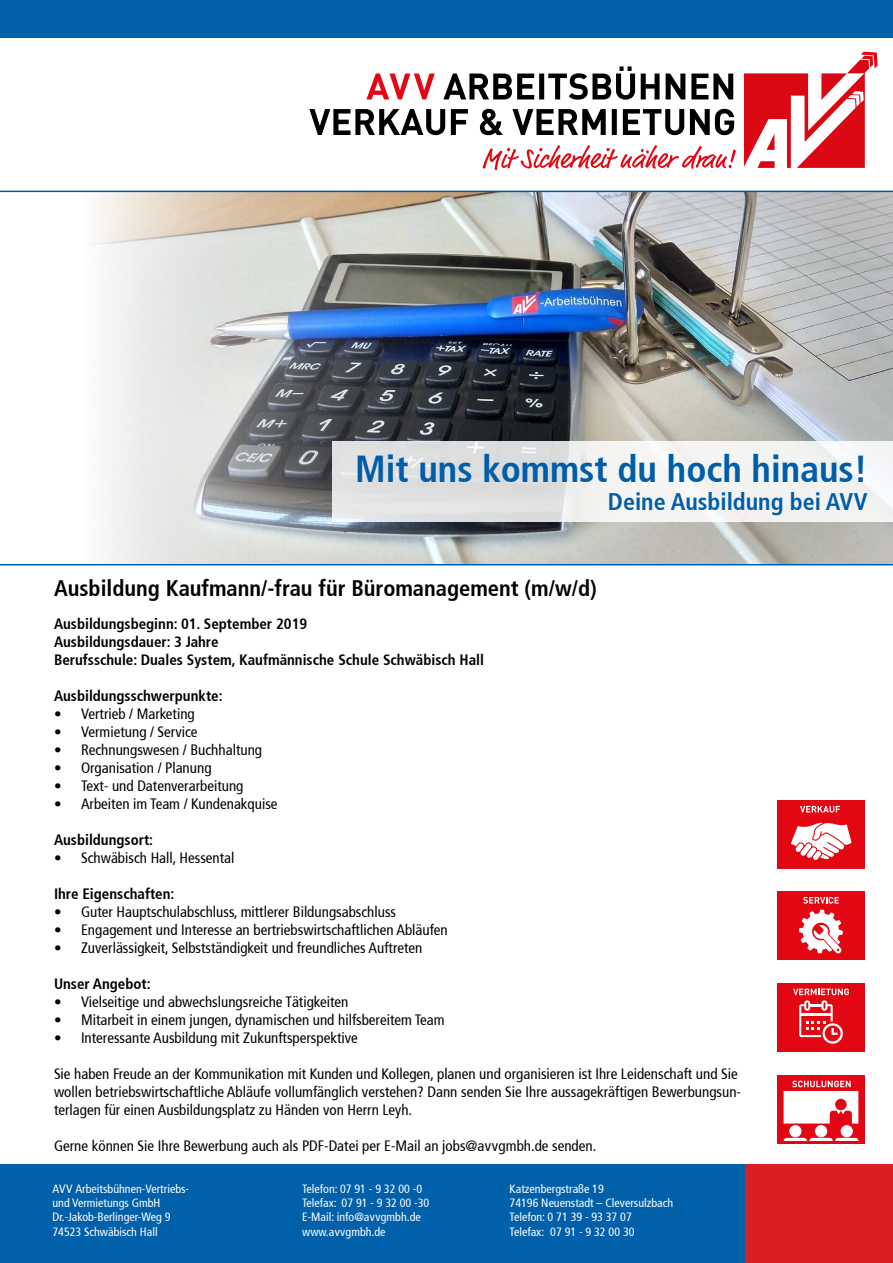
<style>
.page{position:relative;width:893px;height:1263px;background:#fff}
.page>*{position:absolute;margin:0;border:0;box-sizing:border-box;transform-origin:0 0}
.t1{font:700 condensed 37.5px "Frutiger 67";color:#005da9}
.t2{font:700 condensed 24px "Frutiger 67";color:#005da9}
.t3{font:700 condensed 22.5px "Frutiger 67";color:#000}
.t4{font:condensed 15px/18px "Frutiger 57";color:#000}
.t5{font:700 condensed 15px/18px "Frutiger 67";color:#000}
.t6{font:condensed 12px/14.4px "Frutiger 57";color:#fff}
</style>
<div class="page">
<svg style="left:483px;top:145px;width:253px;height:25px"></svg>
<svg style="left:309px;top:66px;width:425px;height:69px"></svg>
<svg style="left:744px;top:52px;width:134px;height:116px"></svg>
<div style="left:0;top:0;width:893px;height:38px;background:#0060aa"></div>
<div style="left:0;top:1164px;width:893px;height:99px;background:#0060aa"></div>
<div style="left:745px;top:1164px;width:148px;height:99px;background:#da1f24"></div>
<div style="left:777px;top:1075px;width:88px;height:68px;background:#e30613"></div>
<svg style="left:784px;top:1081px;width:74px;height:60px"></svg>
<div style="left:777px;top:983px;width:88px;height:68px;background:#e30613"></div>
<svg style="left:793px;top:988px;width:56px;height:56px"></svg>
<div style="left:777px;top:800px;width:88px;height:69px;background:#e30613"></div>
<svg style="left:800px;top:806px;width:40px;height:6px"></svg>
<svg style="left:791px;top:823px;width:60px;height:37px"></svg>
<div style="left:777px;top:891px;width:88px;height:69px;background:#e30613"></div>
<svg style="left:803px;top:897px;width:36px;height:6px"></svg>
<svg style="left:799px;top:910px;width:44px;height:43px"></svg>
<img style="left:0;top:191px;width:893px;height:374px">
<div style="left:332px;top:442px;width:561px;height:80px;background:linear-gradient(to right,#ddddde,#f9f9f8)"></div>
<h1 class="t1" style="left:355px;top:446px;width:514px">Mit uns kommst du hoch hinaus!</h1>
<h2 class="t2" style="left:608px;top:488px;width:261px">Deine Ausbildung bei AVV</h2>
<h3 class="t3" style="left:54px;top:575px;width:544px">Ausbildung Kaufmann/-frau für Büromanagement (m/w/d)</h3>
<p class="t5" style="left:54px;top:614px;width:431px">Ausbildungsbeginn: 01. September 2019<br>Ausbildungsdauer: 3 Jahre<br>Berufsschule: Duales System, Kaufmännische Schule Schwäbisch Hall</p>
<p class="t5" style="left:54px;top:686px;width:170px">Ausbildungsschwerpunkte:</p>
<p class="t4" style="left:54px;top:705px;width:142px">• Vertrieb / Marketing</p>
<p class="t4" style="left:54px;top:723px;width:145px">• Vermietung / Service</p>
<p class="t4" style="left:54px;top:741px;width:210px">• Rechnungswesen / Buchhaltung</p>
<p class="t4" style="left:54px;top:759px;width:159px">• Organisation / Planung</p>
<p class="t4" style="left:54px;top:777px;width:191px">• Text- und Datenverarbeitung</p>
<p class="t4" style="left:54px;top:795px;width:225px">• Arbeiten im Team / Kundenakquise</p>
<p class="t5" style="left:54px;top:830px;width:101px">Ausbildungsort:</p>
<p class="t4" style="left:54px;top:849px;width:182px">• Schwäbisch Hall, Hessental</p>
<p class="t5" style="left:54px;top:884px;width:122px">Ihre Eigenschaften:</p>
<p class="t4" style="left:54px;top:903px;width:344px">• Guter Hauptschulabschluss, mittlerer Bildungsabschluss</p>
<p class="t4" style="left:54px;top:921px;width:395px">• Engagement und Interesse an bertriebswirtschaftlichen Abläufen</p>
<p class="t4" style="left:54px;top:939px;width:370px">• Zuverlässigkeit, Selbstständigkeit und freundliches Auftreten</p>
<p class="t5" style="left:54px;top:974px;width:98px">Unser Angebot:</p>
<p class="t4" style="left:54px;top:993px;width:296px">• Vielseitige und abwechslungsreiche Tätigkeiten</p>
<p class="t4" style="left:54px;top:1011px;width:392px">• Mitarbeit in einem jungen, dynamischen und hilfsbereitem Team</p>
<p class="t4" style="left:54px;top:1029px;width:305px">• Interessante Ausbildung mit Zukunftsperspektive</p>
<p class="t4" style="left:54px;top:1065px;width:688px">Sie haben Freude an der Kommunikation mit Kunden und Kollegen, planen und organisieren ist Ihre Leidenschaft und Sie wollen betriebswirtschaftliche Abläufe vollumfänglich verstehen? Dann senden Sie Ihre aussagekräftigen Bewerbungsun&shy;terlagen für einen Ausbildungsplatz zu Händen von Herrn Leyh.</p>
<p class="t4" style="left:54px;top:1137px;width:544px">Gerne können Sie Ihre Bewerbung auch als PDF-Datei per E-Mail an jobs@avvgmbh.de senden.</p>
<p class="t6" style="left:53px;top:1181px;width:138px">AVV Arbeitsbühnen-Vertriebs&shy;und Vermietungs GmbH<br>Dr.-Jakob-Berlinger-Weg 9<br>74523 Schwäbisch Hall</p>
<p class="t6" style="left:302px;top:1181px;width:129px">Telefon: 07 91 - 9 32 00 -0<br>Telefax: 07 91 - 9 32 00 -30<br>E-Mail: info@avvgmbh.de www.avvgmbh.de</p>
<p class="t6" style="left:510px;top:1181px;width:165px">Katzenbergstraße 19<br>74196 Neuenstadt – Cleversulzbach<br>Telefon: 0 71 39 - 93 37 07<br>Telefax: 07 91 - 9 32 00 30</p>
</div>
